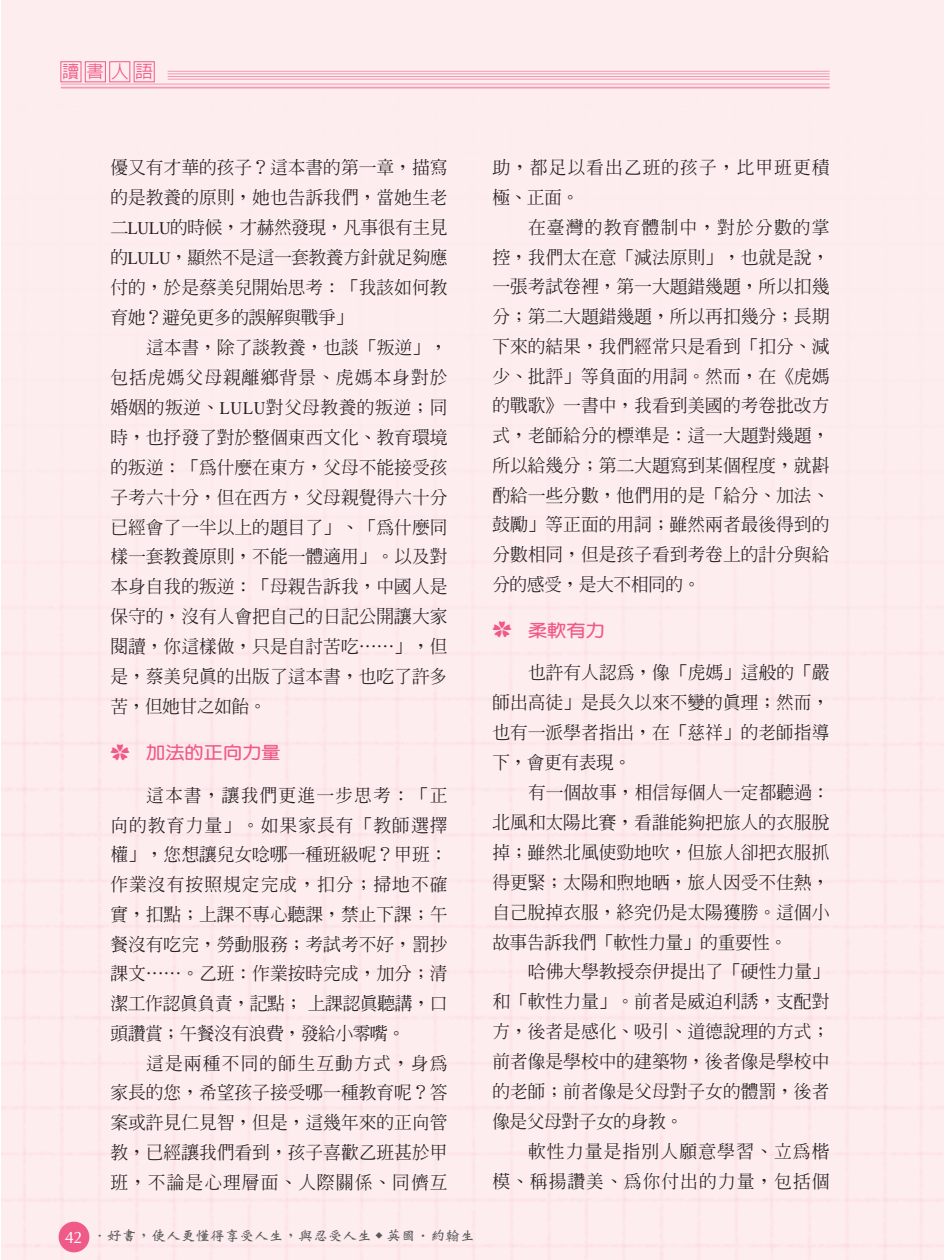
<style>
.page{position:relative;width:945px;height:1260px;background:#fff}
.page>*{position:absolute;margin:0;border:0;box-sizing:border-box;transform-origin:0 0}
.t1{font:17.85px/29.9px "AR Ming B5 HK Medium E Ten B5 H";letter-spacing:-.005em;color:#231f20;text-align:justify}
.t2{font:17.85px/29.9px "AR Ming B5 HK Medium E Ten B5 H";letter-spacing:.06em;color:#231f20;text-align:right}
.t3{font:17.85px/29.8px "AR Ming B5 HK Medium E Ten B5 H";letter-spacing:.055em;color:#231f20}
.t4{font:17.5px "AR Hei B5 Medium E Ten B5 H";color:#f05a89}
.t5{font:17.32px "AR Yuan B5 Bold E Ten B5 H";color:#f05a89;scale:1.11 1}
.t6{font:14px "AR Wei Bei B5 Bold E Ten B5 H";color:#58595b;scale:1.05 1}
.s1{font-family:"Times"}
.s2{font-family:"Koz Go Pro Extra Light 90 msp RKSJ H"}
.s3{font-family:"CG Omega";font-size:16.62px;color:#fff}
</style>
<div class="page">
<div style="left:1px;top:0;width:943px;height:1260px;background:#feedee"></div>
<svg style="left:60px;top:61px;width:95px;height:21px;background:#fbd7df"></svg>
<hr style="left:61px;top:87px;width:769px;height:1px;background:#f598b1">
<hr style="left:61px;top:84px;width:769px;height:1px;background:#f598b1">
<hr style="left:168px;top:79px;width:662px;height:1px;background:#f598b1">
<hr style="left:168px;top:76px;width:662px;height:1px;background:#f598b1">
<hr style="left:168px;top:74px;width:662px;height:1px;background:#f598b1">
<hr style="left:168px;top:71px;width:662px;height:1px;background:#f598b1">
<p class="t4" style="left:62px;top:65px;width:92px">讀書人語</p>
<p class="t1" style="left:110px;top:155px;width:339px">優又有才華的孩子？這本書的第一章，描寫的是教養的原則，她也告訴我們，當她生老二<span class="s1">LULU</span>的時候，才赫然發現，凡事很有主見的<span class="s1">LULU</span>，顯然不是這一套教養方針就足夠應付的，於是蔡美兒開始思考：「我該如何教育她？避免更多的誤解與戰爭」</p>
<p class="t1" style="left:110px;top:335px;width:339px;text-indent:36px">這本書，除了談教養，也談「叛逆」，包括虎媽父母親離鄉背景、虎媽本身對於婚姻的叛逆、<span class="s1">LULU</span>對父母教養的叛逆；同時，也抒發了對於整個東西文化、教育環境的叛逆：「為什麼在東方，父母不能接受孩子考六十分，但在西方，父母親覺得六十分已經會了一半以上的題目了」、「為什麼同樣一套教養原則，不能一體適用」。以及對本身自我的叛逆：「母親告訴我，中國人是保守的，沒有人會把自己的日記公開讓大家閱讀，你這樣做，只是自討苦吃⋯⋯」，但是，蔡美兒真的出版了這本書，也吃了許多苦，但她甘之如飴。</p>
<p class="t5" style="left:110px;top:746px;width:155px"><span class="s2">✿</span> 加法的正向力量</p>
<p class="t1" style="left:110px;top:783px;width:339px;text-indent:36px">這本書，讓我們更進一步思考：「正向的教育力量」。如果家長有「教師選擇權」，您想讓兒女唸哪一種班級呢？甲班：作業沒有按照規定完成，扣分；掃地不確實，扣點；上課不專心聽課，禁止下課；午餐沒有吃完，勞動服務；考試考不好，罰抄課文⋯⋯。乙班：作業按時完成，加分；清潔工作認真負責，記點；上課認真聽講，口頭讚賞；午餐沒有浪費，發給小零嘴。</p>
<p class="t1" style="left:110px;top:1050px;width:339px;text-indent:36px">這是兩種不同的師生互動方式，身為家長的您，希望孩子接受哪一種教育呢？答案或許見仁見智，但是，這幾年來的正向管教，已經讓我們看到，孩子喜歡乙班甚於甲班，不論是心理層面、人際關係、同儕互</p>
<p class="t6" style="left:65px;top:1230px;width:392px"><span class="s3">42</span> ．好書，使人更懂得享受人生，與忍受人生 <sup>◆</sup> 英國‧約翰生</p>
<p class="t3" style="left:492px;top:155px;width:339px">助，都足以看出乙班的孩子，比甲班更積極、正面。</p>
<p class="t1" style="left:492px;top:215px;width:339px;text-indent:36px">在臺灣的教育體制中，對於分數的掌控，我們太在意「減法原則」，也就是說，一張考試卷裡，第一大題錯幾題，所以扣幾分；第二大題錯幾題，所以再扣幾分；長期下來的結果，我們經常只是看到「扣分、減少、批評」等負面的用詞。然而，在《虎媽的戰歌》一書中，我看到美國的考卷批改方式，老師給分的標準是：這一大題對幾題，所以給幾分；第二大題寫到某個程度，就斟酌給一些分數，他們用的是「給分、加法、鼓勵」等正面的用詞；雖然兩者最後得到的分數相同，但是孩子看到考卷上的計分與給分的感受，是大不相同的。</p>
<p class="t5" style="left:492px;top:624px;width:103px"><span class="s2">✿</span> 柔軟有力</p>
<p class="t1" style="left:492px;top:660px;width:339px;text-indent:36px">也許有人認為，像「虎媽」這般的「嚴師出高徒」是長久以來不變的真理；然而，也有一派學者指出，在「慈祥」的老師指導下，會更有表現。</p>
<p class="t1" style="left:492px;top:780px;width:339px;text-indent:36px">有一個故事，相信每個人一定都聽過：北風和太陽比賽，看誰能夠把旅人的衣服脫掉；雖然北風使勁地吹，但旅人卻把衣服抓得更緊；太陽和煦地晒，旅人因受不住熱，自己脫掉衣服，終究仍是太陽獲勝。這個小故事告訴我們「軟性力量」的重要性。</p>
<p class="t1" style="left:492px;top:959px;width:339px;text-indent:36px">哈佛大學教授奈伊提出了「硬性力量」和「軟性力量」。前者是威迫利誘，支配對方，後者是感化、吸引、道德說理的方式；前者像是學校中的建築物，後者像是學校中的老師；前者像是父母對子女的體罰，後者像是父母對子女的身教。</p>
<p class="t2" style="left:492px;top:1139px;width:339px">軟性力量是指別人願意學習、立為楷<br>模、稱揚讚美、為你付出的力量，包括個</p>
</div>
